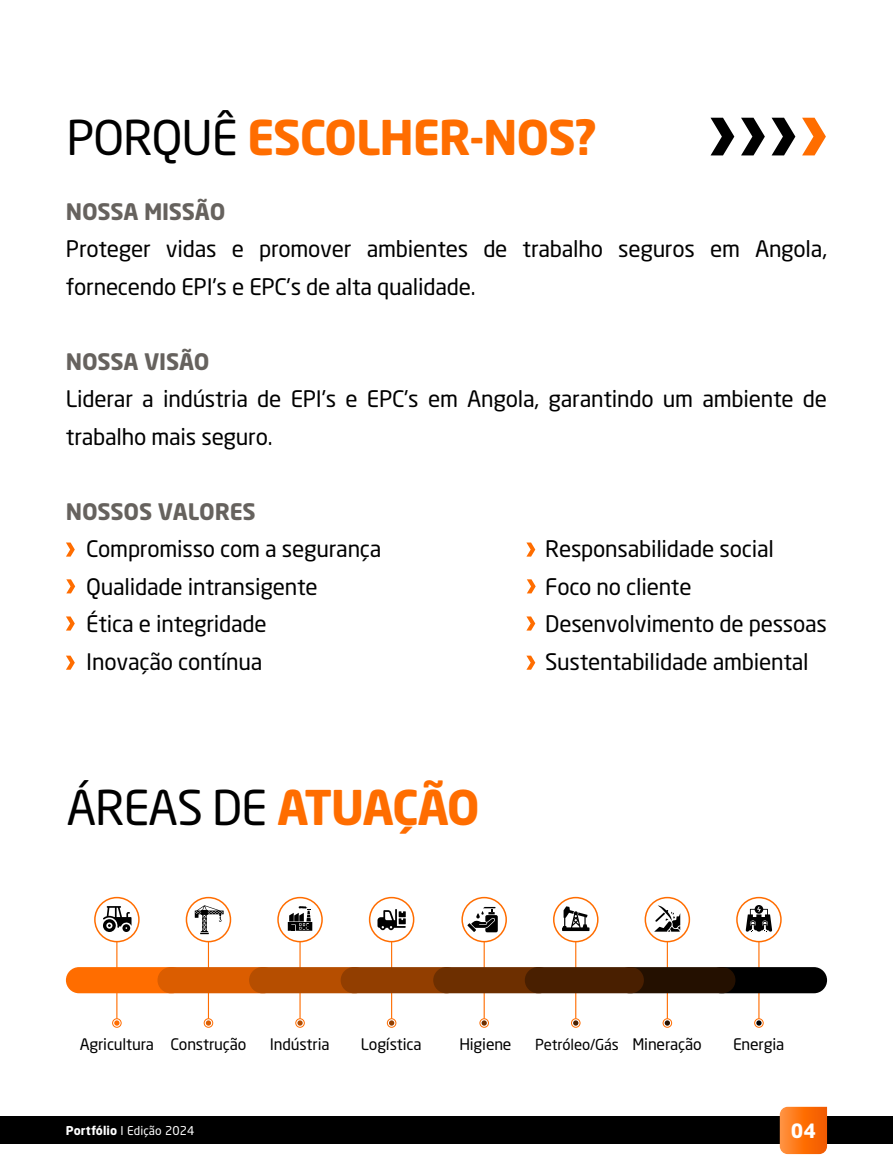
<style>
.page{position:relative;width:893px;height:1172px;background:#fff}
.page>*{position:absolute;margin:0;border:0;box-sizing:border-box;transform-origin:0 0}
.t1{font:700 47.25px "Neo Sans Std";letter-spacing:-.025em;color:#ff6d00}
.t2{font:47.25px "Neo Sans Std";letter-spacing:-.025em;color:#000}
.t3{font:22.5px/37.5px "Neo Sans Std";letter-spacing:-.01em;color:#000}
.t4{font:700 22.5px "Neo Sans Std";letter-spacing:-.01em;color:#66625e}
.t5{font:700 19.5px "Neo Sans Std";color:#fff}
.t6{font:15.75px "Neo Sans Std";letter-spacing:-.01em;color:#000}
.t7{font:15px "Neo Sans Std";letter-spacing:-.01em;color:#000}
.t8{font:12px "Neo Sans Std";letter-spacing:.01em;color:#fff}
.s1{font-weight:400;color:#000}
.s2{font-weight:700;color:#ff6d00}
.s3{font-size:15.75px}
.s4{font-weight:700}
</style>
<div class="page">
<hr style="left:116px;top:942px;width:1px;height:77px;background:#ff6d00">
<hr style="left:208px;top:942px;width:1px;height:77px;background:#ff6d00">
<div style="left:112px;top:1018px;width:9px;height:9px;border:1px solid #ff6d00;border-radius:50%"></div>
<svg style="left:114px;top:1020px;width:6px;height:6px"></svg>
<hr style="left:299px;top:942px;width:2px;height:77px;background:#ff6d00">
<div style="left:295px;top:1018px;width:10px;height:9px;border:1px solid #ff6d00;border-radius:50%"></div>
<svg style="left:297px;top:1020px;width:6px;height:6px"></svg>
<div style="left:204px;top:1018px;width:9px;height:9px;border:1px solid #ff6d00;border-radius:50%"></div>
<svg style="left:206px;top:1020px;width:5px;height:6px"></svg>
<hr style="left:391px;top:942px;width:1px;height:77px;background:#ff6d00">
<div style="left:387px;top:1018px;width:9px;height:9px;border:1px solid #ff6d00;border-radius:50%"></div>
<svg style="left:389px;top:1020px;width:5px;height:6px"></svg>
<hr style="left:484px;top:942px;width:1px;height:77px;background:#ff6d00">
<div style="left:480px;top:1018px;width:9px;height:9px;border:1px solid #ff6d00;border-radius:50%"></div>
<svg style="left:482px;top:1020px;width:5px;height:6px"></svg>
<hr style="left:758px;top:942px;width:1px;height:77px;background:#ff6d00">
<div style="left:754px;top:1018px;width:9px;height:9px;border:1px solid #ff6d00;border-radius:50%"></div>
<svg style="left:756px;top:1020px;width:6px;height:6px"></svg>
<hr style="left:667px;top:942px;width:1px;height:77px;background:#ff6d00">
<div style="left:663px;top:1018px;width:9px;height:9px;border:1px solid #ff6d00;border-radius:50%"></div>
<svg style="left:665px;top:1020px;width:5px;height:6px"></svg>
<hr style="left:575px;top:942px;width:1px;height:77px;background:#ff6d00">
<div style="left:571px;top:1018px;width:9px;height:9px;border:1px solid #ff6d00;border-radius:50%"></div>
<svg style="left:573px;top:1020px;width:5px;height:6px"></svg>
<div style="left:66px;top:967px;width:119px;height:26px;background:#ff6d00;border-radius:13px"></div>
<div style="left:94px;top:897px;width:46px;height:45px;border:1px solid #ff6d00;border-radius:50%"></div>
<div style="left:157px;top:967px;width:120px;height:26px;background:#db5d00;border-radius:13px"></div>
<div style="left:186px;top:897px;width:45px;height:45px;border:1px solid #ff6d00;border-radius:50%"></div>
<div style="left:249px;top:967px;width:119px;height:26px;background:#b64e00;border-radius:13px"></div>
<div style="left:277px;top:897px;width:46px;height:45px;border:1px solid #ff6d00;border-radius:50%"></div>
<svg style="left:66px;top:542px;width:9px;height:15px"></svg>
<svg style="left:66px;top:579px;width:9px;height:14px"></svg>
<svg style="left:66px;top:616px;width:9px;height:14px"></svg>
<svg style="left:66px;top:656px;width:9px;height:14px"></svg>
<svg style="left:526px;top:542px;width:9px;height:15px"></svg>
<svg style="left:527px;top:579px;width:9px;height:14px"></svg>
<svg style="left:526px;top:616px;width:9px;height:14px"></svg>
<svg style="left:526px;top:656px;width:9px;height:14px"></svg>
<div style="left:341px;top:967px;width:119px;height:26px;background:#923e00;border-radius:13px"></div>
<div style="left:369px;top:897px;width:45px;height:45px;border:1px solid #ff6d00;border-radius:50%"></div>
<div style="left:433px;top:967px;width:119px;height:26px;background:#6d2f00;border-radius:13px"></div>
<div style="left:461px;top:897px;width:46px;height:45px;border:1px solid #ff6d00;border-radius:50%"></div>
<div style="left:708px;top:967px;width:119px;height:26px;background:#000;border-radius:13px"></div>
<div style="left:736px;top:897px;width:46px;height:45px;border:1px solid #ff6d00;border-radius:50%"></div>
<div style="left:616px;top:967px;width:119px;height:26px;background:#241000;border-radius:13px"></div>
<div style="left:645px;top:897px;width:45px;height:45px;border:1px solid #ff6d00;border-radius:50%"></div>
<div style="left:525px;top:967px;width:119px;height:26px;background:#491f00;border-radius:13px"></div>
<div style="left:553px;top:897px;width:45px;height:45px;border:1px solid #ff6d00;border-radius:50%"></div>
<svg style="left:103px;top:906px;width:29px;height:26px"></svg>
<svg style="left:195px;top:905px;width:29px;height:29px"></svg>
<svg style="left:288px;top:906px;width:24px;height:25px"></svg>
<svg style="left:377px;top:909px;width:29px;height:21px"></svg>
<svg style="left:467px;top:907px;width:31px;height:25px"></svg>
<svg style="left:562px;top:906px;width:27px;height:25px"></svg>
<svg style="left:654px;top:905px;width:26px;height:27px"></svg>
<svg style="left:746px;top:905px;width:26px;height:27px"></svg>
<div style="left:0;top:1117px;width:893px;height:27px;background:#000"></div>
<svg style="left:780px;top:1107px;width:47px;height:47px;background:#fb7416"></svg>
<svg style="left:802px;top:118px;width:24px;height:37px"></svg>
<svg style="left:772px;top:118px;width:23px;height:37px"></svg>
<svg style="left:741px;top:118px;width:24px;height:37px"></svg>
<svg style="left:710px;top:118px;width:24px;height:37px"></svg>
<h1 class="t1" style="left:66px;top:108px;width:533px"><span class="s1">PORQUÊ</span> ESCOLHER-NOS?</h1>
<p class="t4" style="left:66px;top:197px;width:161px">NOSSA MISSÃO</p>
<p class="t3" style="left:66px;top:230px;width:763px">Proteger vidas e promover ambientes de trabalho seguros em Angola, fornecendo EPI's e EPC's de alta qualidade.</p>
<p class="t4" style="left:66px;top:347px;width:145px">NOSSA VISÃO</p>
<p class="t3" style="left:66px;top:380px;width:763px">Liderar a indústria de EPI's e EPC's em Angola, garantindo um ambiente de trabalho mais seguro.</p>
<p class="t4" style="left:66px;top:497px;width:191px">NOSSOS VALORES</p>
<p class="t3" style="left:86px;top:530px;width:297px">Compromisso com a segurança<br>Qualidade intransigente<br>Ética e integridade<br>Inovação contínua</p>
<h1 class="t2" style="left:66px;top:778px;width:415px">ÁREAS DE <span class="s2">ATUAÇÃO</span></h1>
<p class="t3" style="left:545px;top:530px;width:283px">Responsabilidade social<br>Foco no cliente<br>Desenvolvimento de pessoas<br>Sustentabilidade ambiental</p>
<p class="t6" style="left:80px;top:1034px;width:76px">Agricultura</p>
<p class="t6" style="left:171px;top:1034px;width:77px">Construção</p>
<p class="t6" style="left:270px;top:1034px;width:61px">Indústria</p>
<p class="t6" style="left:361px;top:1034px;width:62px">Logística</p>
<p class="t6" style="left:459px;top:1034px;width:54px">Higiene</p>
<p class="t7" style="left:535px;top:1035px;width:168px">Petróleo/Gás <span class="s3">Mineração</span></p>
<p class="t6" style="left:733px;top:1034px;width:53px">Energia</p>
<p class="t8" style="left:66px;top:1123px;width:130px"><span class="s4">Portfólio</span> I Edição 2024</p>
<p class="t5" style="left:791px;top:1118px;width:27px">04</p>
</div>
